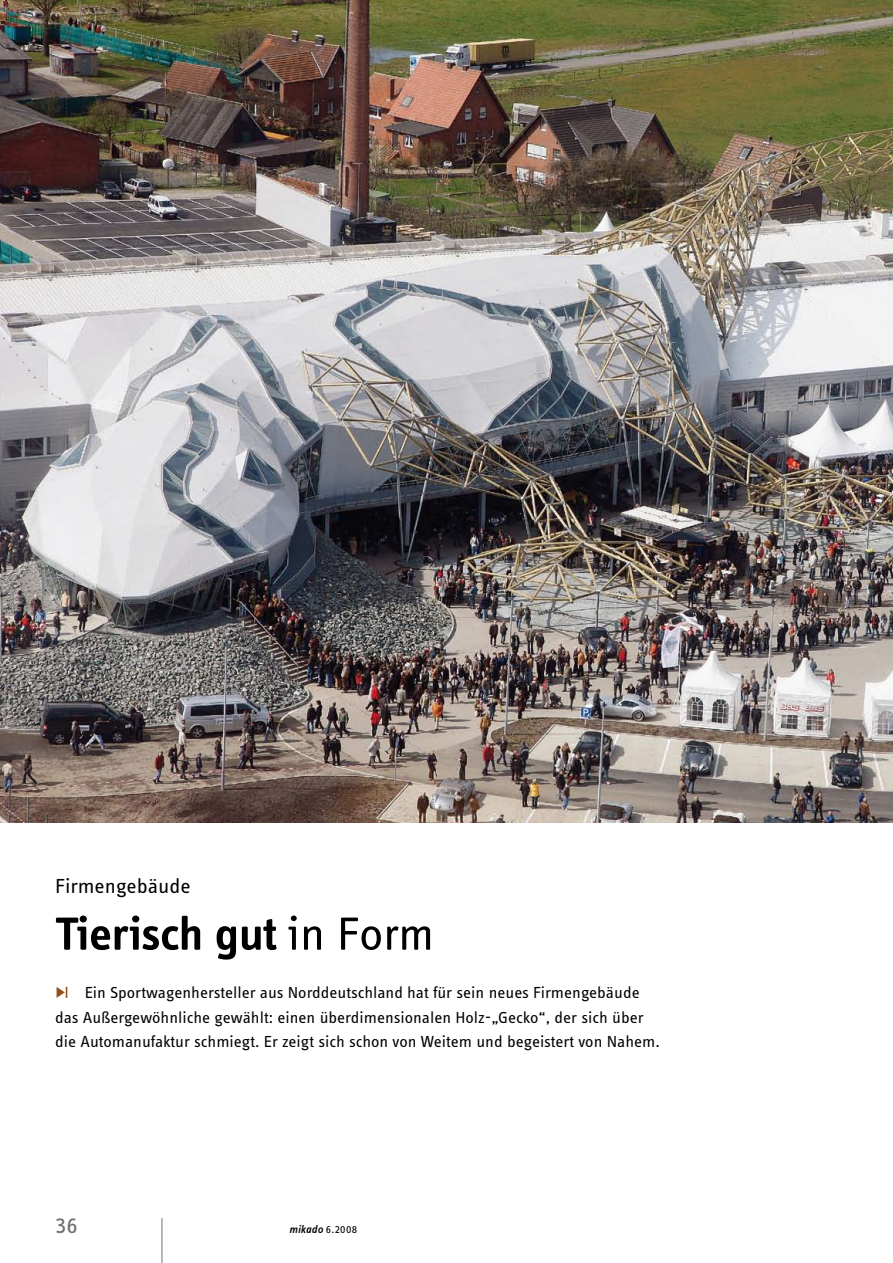
<style>
.page{position:relative;width:893px;height:1263px;background:#fff}
.page>*{position:absolute;margin:0;border:0;box-sizing:border-box;transform-origin:0 0}
.t1{font:600 48px "Info OT Disp";letter-spacing:-.01em;color:#000;scale:1.05 1}
.t2{font:24px "Info OT Text";color:#707173;scale:1.05 1}
.t3{font:21px "Info OT Text";color:#000;scale:1.05 1}
.t4{font:16.5px/24.8px "Info OT Text";color:#000;scale:1.05 1}
.t5{font:italic 500 11.4px "Info OT Text";letter-spacing:.01em;color:#000;scale:1.05 1}
.s1{font-weight:400}
.s2{font-weight:400;font-style:normal}
</style>
<div class="page">
<hr style="left:162px;top:1218px;width:1px;height:45px;background:#707173">
<img style="left:0;top:0;width:893px;height:822px">
<svg style="left:57px;top:987px;width:10px;height:11px"></svg>
<p class="t3" style="left:55px;top:873px;width:131px">Firmengebäude</p>
<h1 class="t1" style="left:55px;top:904px;width:362px">Tierisch gut <span class="s1">in Form</span></h1>
<p class="t4" style="left:55px;top:980px;width:577px;text-indent:29px">Ein Sportwagenhersteller aus Norddeutschland hat für sein neues Firmengebäude das Außergewöhnliche gewählt: einen überdimensionalen Holz-„Gecko“, der sich über die Automanufaktur schmiegt. Er zeigt sich schon von Weitem und begeistert von Nahem.</p>
<h2 class="t2" style="left:55px;top:1210px;width:23px">36</h2>
<p class="t5" style="left:289px;top:1222px;width:66px">mikado <span class="s2">6.2008</span></p>
</div>
